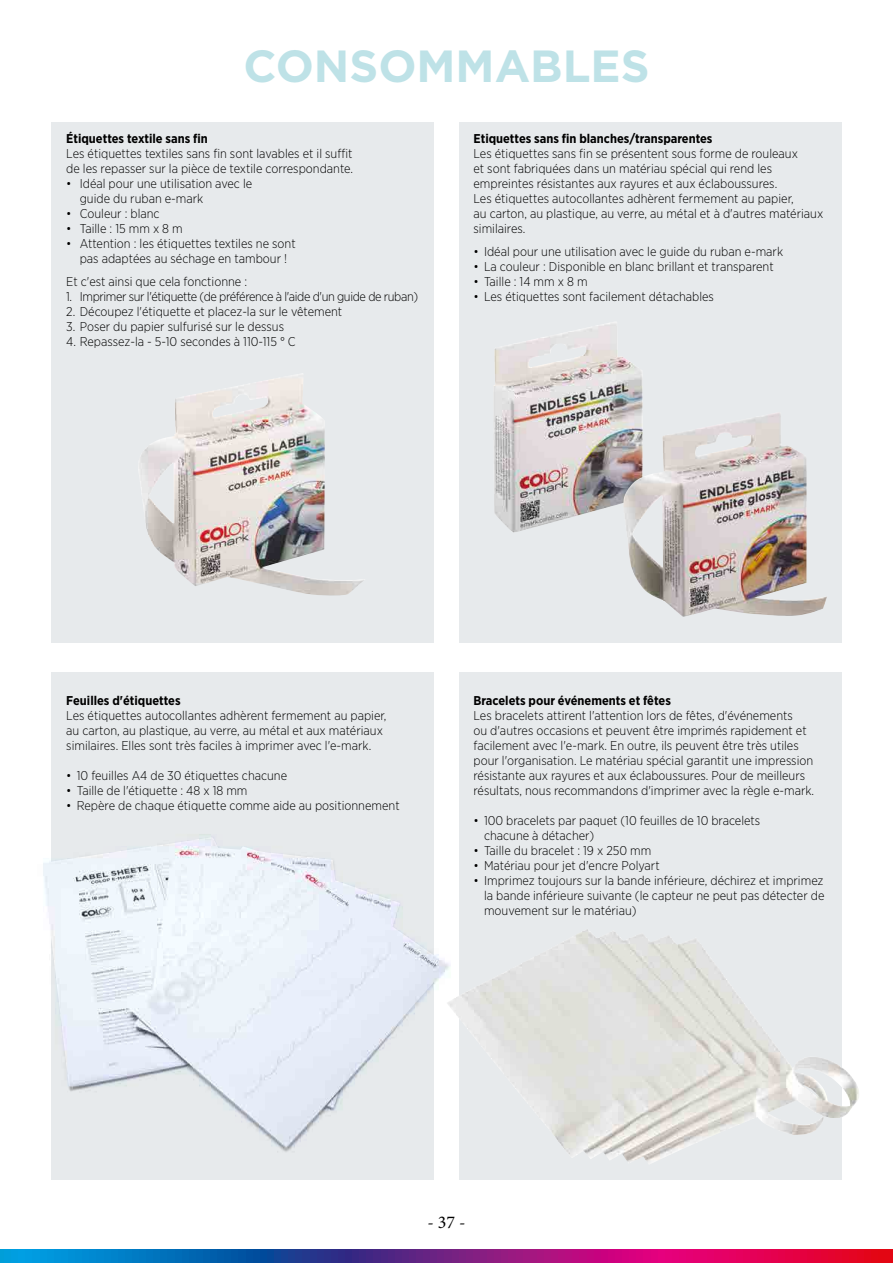
<style>
.page{position:relative;width:893px;height:1263px;background:#fff}
.page>*{position:absolute;margin:0;border:0;box-sizing:border-box;transform-origin:0 0}
.t1{font:700 45px "Gotham";color:#bee2e7}
.t2{font:18px "Minion Pro";color:#000}
.t3{font:300 12.75px/15px "Gotham Narrow";color:#000}
.t4{font:700 12.75px "Gotham Narrow";color:#000}
.t5{font:300 12.75px "Gotham Narrow";letter-spacing:-.03em;color:#000}
</style>
<div class="page">
<div style="left:51px;top:122px;width:383px;height:521px;background:#e7eaec"></div>
<div style="left:51px;top:672px;width:383px;height:507px;background:#e7eaec"></div>
<div style="left:459px;top:672px;width:383px;height:507px;background:#e7eaec"></div>
<div style="left:459px;top:122px;width:383px;height:521px;background:#e7eaec"></div>
<svg style="left:0;top:1249px;width:893px;height:14px;background:#713187"></svg>
<img style="left:43px;top:837px;width:403px;height:310px">
<img style="left:494px;top:322px;width:149px;height:211px">
<img style="left:623px;top:412px;width:204px;height:205px">
<img style="left:138px;top:373px;width:226px;height:223px">
<img style="left:446px;top:929px;width:413px;height:235px">
<h1 class="t1" style="left:243px;top:36px;width:408px">CONSOMMABLES</h1>
<p class="t4" style="left:66px;top:130px;width:143px">Étiquettes textile sans fin</p>
<p class="t3" style="left:66px;top:145px;width:288px">Les étiquettes textiles sans fin sont lavables et il suffit de les repasser sur la pièce de textile correspondante.</p>
<p class="t3" style="left:80px;top:175px;width:174px;text-indent:-14px">• Idéal pour une utilisation avec le guide du ruban e-mark</p>
<p class="t3" style="left:66px;top:205px;width:95px">• Couleur : blanc</p>
<p class="t3" style="left:66px;top:220px;width:118px">• Taille : 15 mm x 8 m</p>
<p class="t3" style="left:66px;top:235px;width:231px;text-align:center">• Attention : les étiquettes textiles ne sont pas adaptées au séchage en tambour !</p>
<p class="t3" style="left:66px;top:274px;width:182px">Et c'est ainsi que cela fonctionne :</p>
<p class="t5" style="left:66px;top:289px;width:353px">1. Imprimer sur l'étiquette (de préférence à l'aide d'un guide de ruban)</p>
<p class="t3" style="left:66px;top:304px;width:278px">2. Découpez l'étiquette et placez-la sur le vêtement</p>
<p class="t3" style="left:66px;top:319px;width:219px">3. Poser du papier sulfurisé sur le dessus</p>
<p class="t3" style="left:66px;top:334px;width:231px">4. Repassez-la - 5-10 secondes à 110-115 ° C</p>
<p class="t4" style="left:473px;top:130px;width:241px">Etiquettes sans fin blanches/transparentes</p>
<p class="t3" style="left:473px;top:145px;width:351px">Les étiquettes sans fin se présentent sous forme de rouleaux<br>et sont fabriquées dans un matériau spécial qui rend les empreintes résistantes aux rayures et aux éclaboussures.<br>Les étiquettes autocollantes adhèrent fermement au papier,<br>au carton, au plastique, au verre, au métal et à d'autres matériaux similaires.</p>
<p class="t3" style="left:473px;top:244px;width:311px">• Idéal pour une utilisation avec le guide du ruban e-mark</p>
<p class="t3" style="left:473px;top:259px;width:302px">• La couleur : Disponible en blanc brillant et transparent</p>
<p class="t3" style="left:473px;top:274px;width:116px">• Taille : 14 mm x 8 m</p>
<p class="t3" style="left:473px;top:289px;width:242px">• Les étiquettes sont facilement détachables</p>
<p class="t4" style="left:66px;top:692px;width:116px">Feuilles d'étiquettes</p>
<p class="t3" style="left:66px;top:708px;width:322px">Les étiquettes autocollantes adhèrent fermement au papier, au carton, au plastique, au verre, au métal et aux matériaux similaires. Elles sont très faciles à imprimer avec l'e-mark.</p>
<p class="t3" style="left:66px;top:768px;width:222px">• 10 feuilles A4 de 30 étiquettes chacune</p>
<p class="t3" style="left:66px;top:783px;width:183px">• Taille de l'étiquette : 48 x 18 mm</p>
<p class="t3" style="left:66px;top:798px;width:335px">• Repère de chaque étiquette comme aide au positionnement</p>
<p class="t4" style="left:473px;top:692px;width:199px">Bracelets pour événements et fêtes</p>
<p class="t3" style="left:473px;top:708px;width:342px">Les bracelets attirent l'attention lors de fêtes, d'événements<br>ou d'autres occasions et peuvent être imprimés rapidement et facilement avec l'e-mark. En outre, ils peuvent être très utiles pour l'organisation. Le matériau spécial garantit une impression résistante aux rayures et aux éclaboussures. Pour de meilleurs résultats, nous recommandons d'imprimer avec la règle e-mark.</p>
<p class="t3" style="left:484px;top:813px;width:278px;text-indent:-11px">• 100 bracelets par paquet (10 feuilles de 10 bracelets chacune à détacher)</p>
<p class="t3" style="left:473px;top:843px;width:179px">• Taille du bracelet : 19 x 250 mm</p>
<p class="t3" style="left:473px;top:858px;width:188px">• Matériau pour jet d'encre Polyart</p>
<p class="t3" style="left:484px;top:873px;width:342px;text-align:justify;text-indent:-11px">• Imprimez toujours sur la bande inférieure, déchirez et imprimez la bande inférieure suivante (le capteur ne peut pas détecter de mouvement sur le matériau)</p>
<h2 class="t2" style="left:427px;top:1210px;width:40px">- 37 -</h2>
</div>
